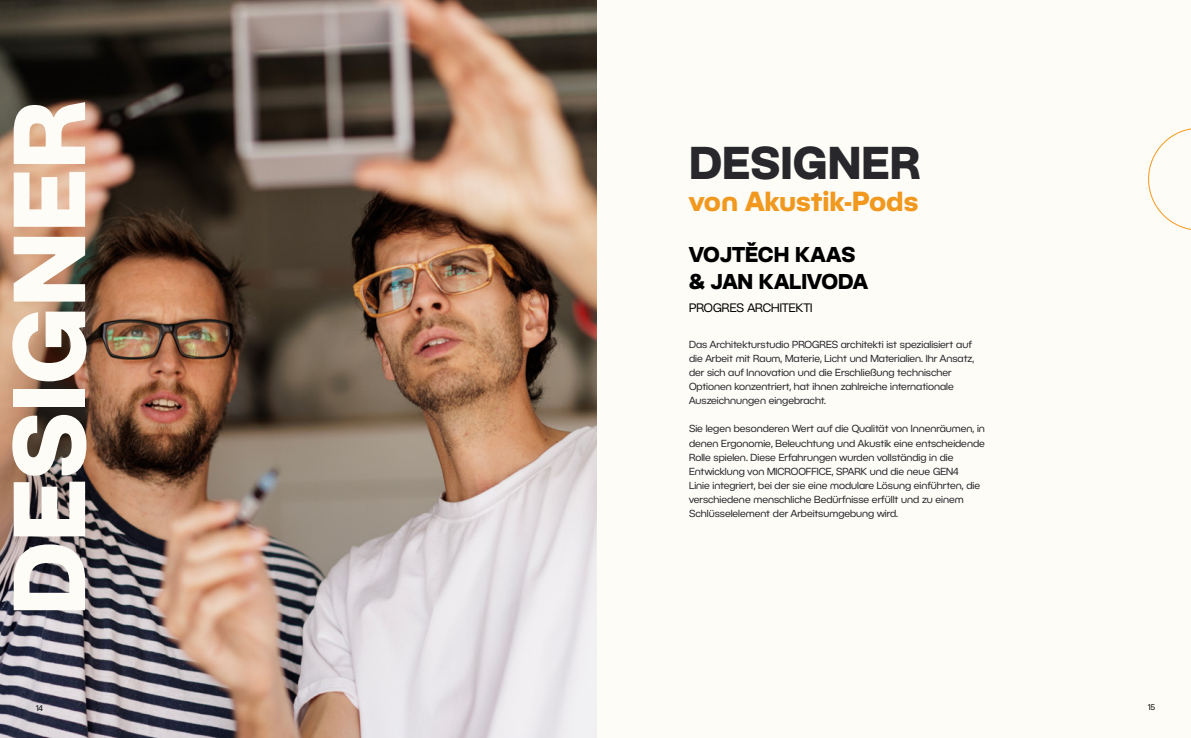
<style>
.page{position:relative;width:1191px;height:738px;background:#fff}
.page>*{position:absolute;margin:0;border:0;box-sizing:border-box;transform-origin:0 0}
.t1{font:700 100px "BC Novatica CYR";color:#fdfcf7}
.t2{font:700 45px "BC Novatica CYR";color:#27272c}
.t3{font:700 27px "BC Novatica CYR";color:#f1981f}
.t4{font:700 21px/27px "BC Novatica CYR";color:#000}
.t5{font:12px "BC Novatica CYR";color:#000}
.t6{font:10px/14px "BC Novatica CYR";color:#27272b}
.t7{font:8px "BC Novatica CYR";color:#000}
</style>
<div class="page">
<div style="left:595px;top:0;width:596px;height:737px;background:#fdfcf7"></div>
<svg style="left:1148px;top:128px;width:43px;height:102px"></svg>
<img style="left:0;top:0;width:597px;height:737px">
<h1 class="t1" style="left:-14px;top:614px;width:517px;rotate:-90deg">DESIGNER</h1>
<h2 class="t2" style="left:689px;top:134px;width:233px">DESIGNER</h2>
<h3 class="t3" style="left:689px;top:184px;width:231px">von Akustik-Pods</h3>
<h3 class="t4" style="left:689px;top:240px;width:180px">VOJTĚCH KAAS &amp; JAN KALIVODA</h3>
<p class="t5" style="left:689px;top:300px;width:125px">PROGRES ARCHITEKTI</p>
<p class="t6" style="left:689px;top:337px;width:287px">Das Architekturstudio PROGRES architekti ist spezialisiert auf die Arbeit mit Raum, Materie, Licht und Materialien. Ihr Ansatz, der sich auf Innovation und die Erschließung technischer Optionen konzentriert, hat ihnen zahlreiche internationale Auszeichnungen eingebracht.</p>
<p class="t6" style="left:689px;top:421px;width:297px">Sie legen besonderen Wert auf die Qualität von Innenräumen, in denen Ergonomie, Beleuchtung und Akustik eine entscheidende Rolle spielen. Diese Erfahrungen wurden vollständig in die Entwicklung von MICROOFFICE, SPARK und die neue GEN4<br>Linie integriert, bei der sie eine modulare Lösung einführten, die verschiedene menschliche Bedürfnisse erfüllt und zu einem Schlüsselelement der Arbeitsumgebung wird.</p>
<p class="t7" style="left:36px;top:702px;width:9px">14</p>
<p class="t7" style="left:1148px;top:701px;width:9px">15</p>
</div>
